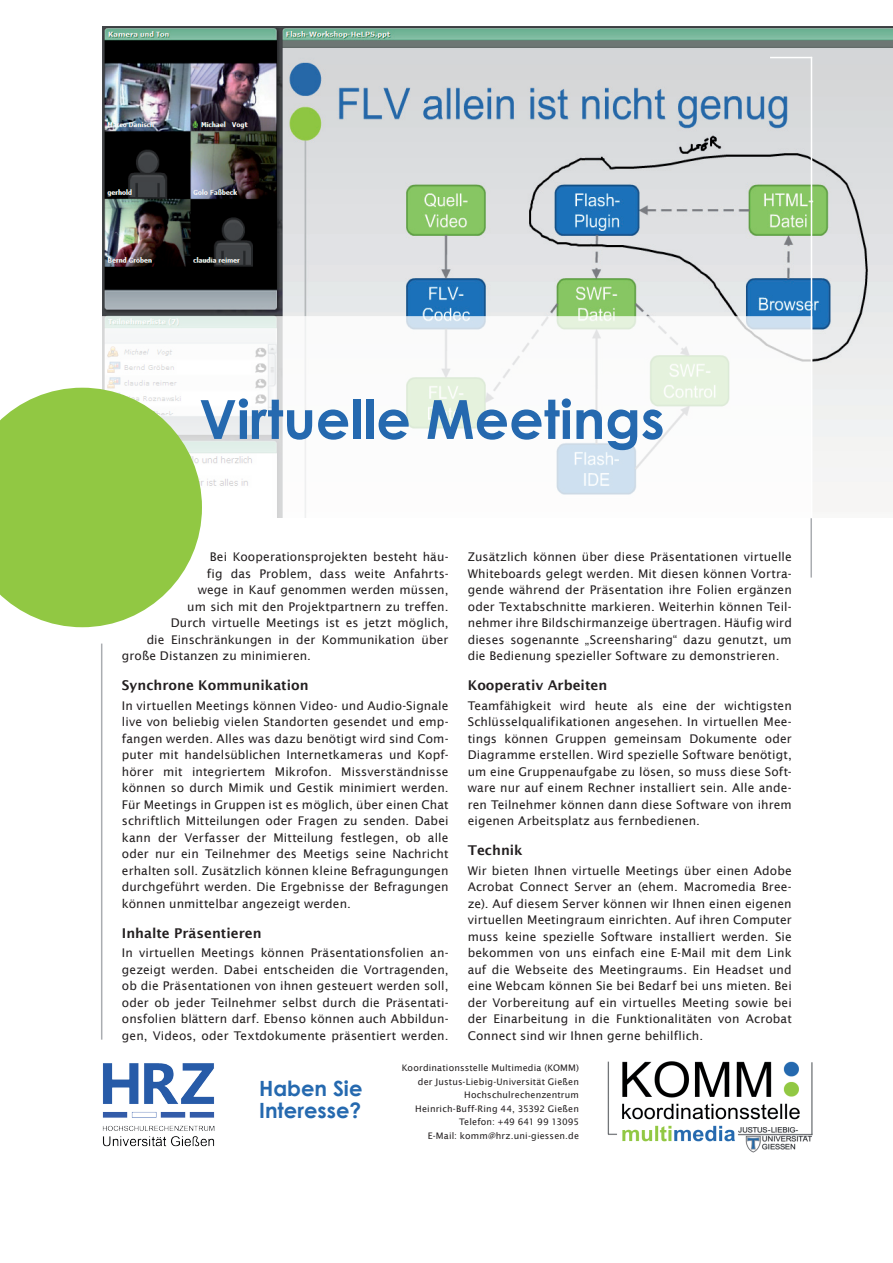
<style>
.page{position:relative;width:893px;height:1263px;background:#fff}
.page>*{position:absolute;margin:0;border:0;box-sizing:border-box;transform-origin:0 0}
.t1{font:700 54px "Century Gothic";color:#2569af}
.t2{font:700 21px/22.5px "Century Gothic";color:#2569af}
.t3{font:600 13.5px "Lucida Sans";color:#231f20}
.t4{font:12px/16.5px "Lucida Sans";letter-spacing:.01em;color:#231f20;text-align:justify}
.t5{font:9px/13.5px "Lucida Sans";letter-spacing:.02em;color:#231f20;text-align:right}
</style>
<div class="page">
<img style="left:103px;top:1063px;width:111px;height:83px">
<img style="left:102px;top:27px;width:791px;height:485px">
<svg style="left:82px;top:316px;width:729px;height:202px"></svg>
<img style="left:607px;top:1061px;width:206px;height:92px">
<svg style="left:0;top:388px;width:202px;height:239px;fill:#91c843"></svg>
<hr style="left:811px;top:57px;width:1px;height:462px;background:#fff">
<hr style="left:770px;top:57px;width:42px;height:1px;background:#fff">
<hr style="left:810px;top:518px;width:2px;height:60px;background:#aaadb1">
<hr style="left:101px;top:644px;width:1px;height:396px;background:#aaadb1">
<h1 class="t1" style="left:199px;top:378px;width:467px">Virtuelle Meetings</h1>
<p class="t4" style="left:210px;top:548px;width:240px">Bei Kooperationsprojekten besteht häu-</p>
<p class="t4" style="left:207px;top:565px;width:243px">fig das Problem, dass weite Anfahrts-</p>
<p class="t4" style="left:198px;top:581px;width:252px">wege in Kauf genommen werden müssen,</p>
<p class="t4" style="left:187px;top:598px;width:263px">um sich mit den Projektpartnern zu treffen.</p>
<p class="t4" style="left:171px;top:614px;width:279px">Durch virtuelle Meetings ist es jetzt möglich,</p>
<p class="t4" style="left:147px;top:631px;width:303px">die Einschränkungen in der Kommunikation über</p>
<p class="t4" style="left:122px;top:647px;width:191px">große Distanzen zu minimieren.</p>
<p class="t3" style="left:122px;top:677px;width:188px">Synchrone Kommunikation</p>
<p class="t4" style="left:122px;top:697px;width:328px">In virtuellen Meetings können Video- und Audio-Signale live von beliebig vielen Standorten gesendet und emp&shy;fangen werden. Alles was dazu benötigt wird sind Com&shy;puter mit handelsüblichen Internetkameras und Kopf&shy;hörer mit integriertem Mikrofon. Missverständnisse können so durch Mimik und Gestik minimiert werden.<br>Für Meetings in Gruppen ist es möglich, über einen Chat schriftlich Mitteilungen oder Fragen zu senden. Dabei kann der Verfasser der Mitteilung festlegen, ob alle oder nur ein Teilnehmer des Meetigs seine Nachricht erhalten soll. Zusätzlich können kleine Befragungungen durchgeführt werden. Die Ergebnisse der Befragungen können unmittelbar angezeigt werden.</p>
<p class="t3" style="left:122px;top:925px;width:141px">Inhalte Präsentieren</p>
<p class="t4" style="left:122px;top:944px;width:328px">In virtuellen Meetings können Präsentationsfolien an&shy;gezeigt werden. Dabei entscheiden die Vortragenden, ob die Präsentationen von ihnen gesteuert werden soll, oder ob jeder Teilnehmer selbst durch die Präsentati&shy;onsfolien blättern darf. Ebenso können auch Abbildun&shy;gen, Videos, oder Textdokumente präsentiert werden.</p>
<p class="t4" style="left:468px;top:548px;width:326px">Zusätzlich können über diese Präsentationen virtuelle Whiteboards gelegt werden. Mit diesen können Vortra&shy;gende während der Präsentation ihre Folien ergänzen oder Textabschnitte markieren. Weiterhin können Teil&shy;nehmer ihre Bildschirmanzeige übertragen. Häufig wird dieses sogenannte „Screensharing“ dazu genutzt, um die Bedienung spezieller Software zu demonstrieren.</p>
<p class="t3" style="left:468px;top:677px;width:141px">Kooperativ Arbeiten</p>
<p class="t4" style="left:468px;top:697px;width:326px">Teamfähigkeit wird heute als eine der wichtigsten Schlüsselqualifikationen angesehen. In virtuellen Mee&shy;tings können Gruppen gemeinsam Dokumente oder Diagramme erstellen. Wird spezielle Software benötigt, um eine Gruppenaufgabe zu lösen, so muss diese Soft&shy;ware nur auf einem Rechner installiert sein. Alle ande&shy;ren Teilnehmer können dann diese Software von ihrem eigenen Arbeitsplatz aus fernbedienen.</p>
<p class="t3" style="left:468px;top:842px;width:57px">Technik</p>
<p class="t4" style="left:468px;top:862px;width:326px">Wir bieten Ihnen virtuelle Meetings über einen Adobe Acrobat Connect Server an (ehem. Macromedia Bree&shy;ze). Auf diesem Server können wir Ihnen einen eigenen virtuellen Meetingraum einrichten. Auf ihren Computer muss keine spezielle Software installiert werden. Sie bekommen von uns einfach eine E-Mail mit dem Link auf die Webseite des Meetingraums. Ein Headset und eine Webcam können Sie bei Bedarf bei uns mieten. Bei der Vorbereitung auf ein virtuelles Meeting sowie bei der Einarbeitung in die Funktionalitäten von Acrobat Connect sind wir Ihnen gerne behilflich.</p>
<h2 class="t2" style="left:259px;top:1076px;width:105px">Haben Sie<br>Interesse?</h2>
<p class="t5" style="left:402px;top:1061px;width:179px">Koordinationsstelle Multimedia (KOMM) der Justus-Liebig-Universität Gießen Hochschulrechenzentrum Heinrich-Buff-Ring 44, 35392 Gießen Telefon: +49 641 99 13095<br>E-Mail: komm@hrz.uni-giessen.de</p>
</div>
